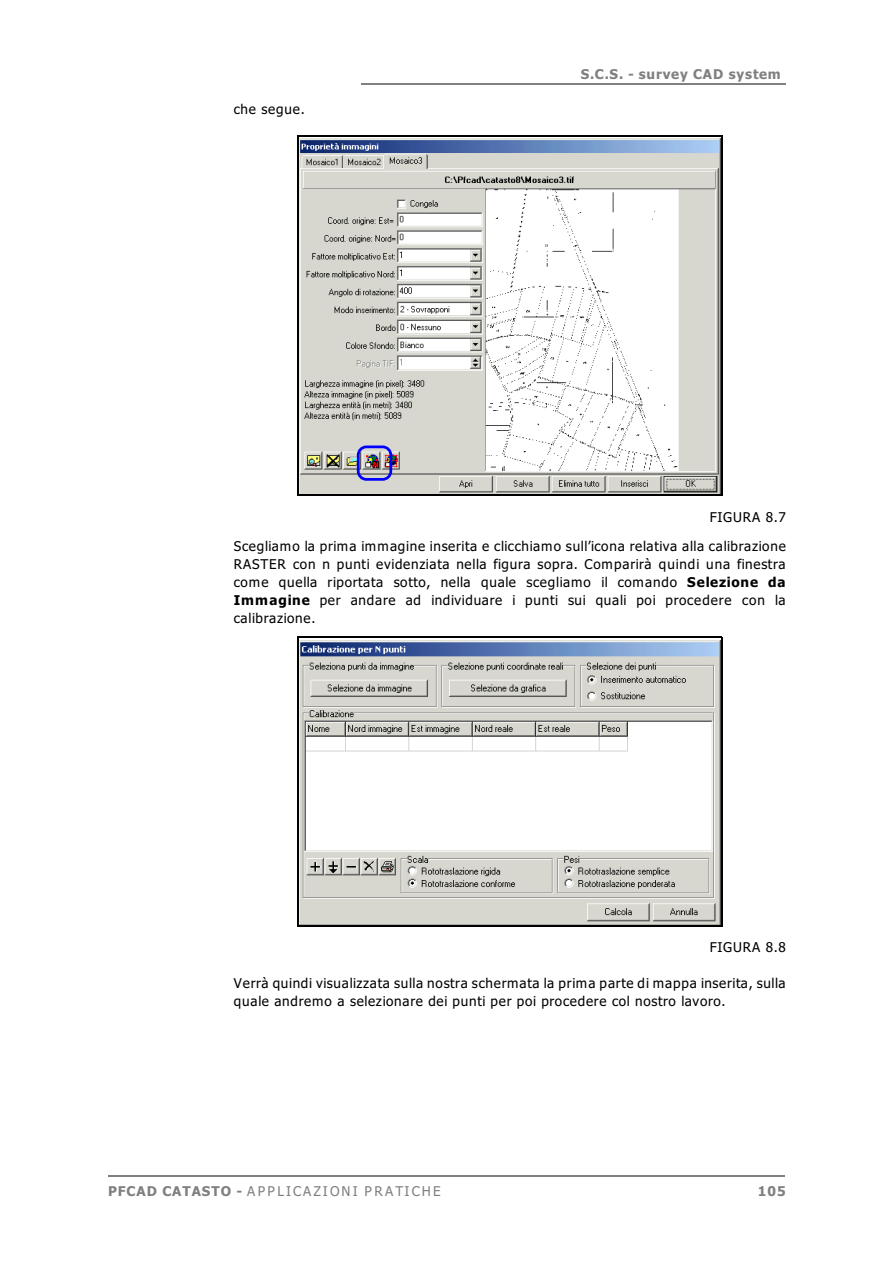
<style>
.page{position:relative;width:894px;height:1263px;background:#fff}
.page>*{position:absolute;margin:0;border:0;box-sizing:border-box;transform-origin:0 0}
.t1{font:13.5px/18px "Tahoma";letter-spacing:.055em;color:#000;text-align:right}
.t2{font:italic 13.5px "Tahoma";letter-spacing:.165em;color:#808080}
.t3{font:700 13.5px "Tahoma";letter-spacing:.06em;color:#808080}
.s1{font-style:italic}
.s2{font-weight:700}
.s3{font-weight:700;font-style:normal}
</style>
<div class="page">
<hr style="left:361px;top:83px;width:425px;height:1px;background:#808080">
<hr style="left:108px;top:1175px;width:676px;height:1px;background:#808080">
<img style="left:299px;top:138px;width:421px;height:357px">
<div style="left:357px;top:446px;width:35px;height:35px;border:3px solid #00f;border-radius:8px"></div>
<hr style="left:298px;top:135px;width:1px;height:361px;background:#000">
<hr style="left:721px;top:135px;width:1px;height:361px;background:#000">
<hr style="left:298px;top:135px;width:424px;height:1px;background:#000">
<hr style="left:298px;top:495px;width:424px;height:1px;background:#000">
<img style="left:299px;top:640px;width:421px;height:285px">
<hr style="left:298px;top:637px;width:1px;height:289px;background:#000">
<hr style="left:721px;top:637px;width:1px;height:289px;background:#000">
<hr style="left:298px;top:637px;width:424px;height:1px;background:#000">
<hr style="left:298px;top:925px;width:424px;height:1px;background:#000">
<p class="t1" style="left:234px;top:101px;width:72px">che segue.</p>
<p class="t3" style="left:581px;top:69px;width:201px">S.C.S. - survey CAD system</p>
<p class="t1" style="left:234px;top:504px;width:554px;line-height:28.8px">FIGURA 8.7<br>Scegliamo la prima immagine inserita e clicchiamo sull’icona relativa alla calibrazione</p>
<p class="t1" style="left:234px;top:556px;width:553px;text-align:justify">RASTER con <span class="s1">n</span> punti evidenziata nella figura sopra. Comparirà quindi una finestra come quella riportata sotto, nella quale scegliamo il comando <span class="s2">Selezione da Immagine</span> per andare ad individuare i punti sui quali poi procedere con la calibrazione.</p>
<p class="t1" style="left:710px;top:940px;width:77px">FIGURA 8.8</p>
<p class="t1" style="left:234px;top:976px;width:553px;text-align:left">Verrà quindi visualizzata sulla nostra schermata la prima parte di mappa inserita, sulla quale andremo a selezionare dei punti per poi procedere col nostro lavoro.</p>
<p class="t2" style="left:108px;top:1186px;width:334px"><span class="s3">PFCAD CATASTO -</span> APPLICAZIONI PRATICHE</p>
<p class="t3" style="left:758px;top:1186px;width:29px">105</p>
</div>
